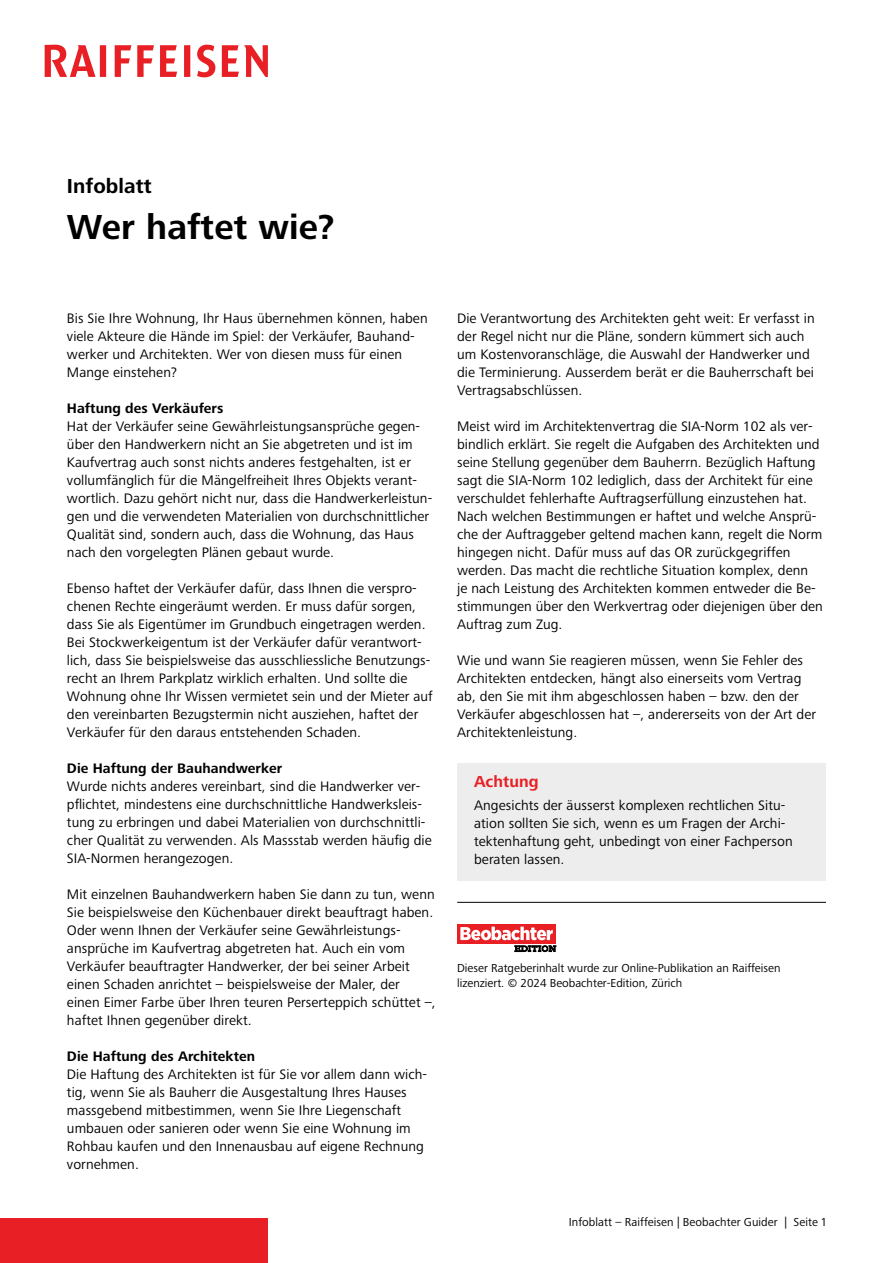
<style>
.page{position:relative;width:893px;height:1263px;background:#fff}
.page>*{position:absolute;margin:0;border:0;box-sizing:border-box;transform-origin:0 0}
.t1{font:700 36px "Frutiger Next LTW1 G";letter-spacing:.005em;color:#000}
.t2{font:700 21px "Frutiger Next LTW1 G";letter-spacing:.005em;color:#000}
.t3{font:700 16.5px "Frutiger Next LTW1 G";letter-spacing:.005em;color:#e82025}
.t4{font:14.25px/18px "Frutiger Next LTW1 G";letter-spacing:.005em;color:#000}
.t5{font:700 14.25px "Frutiger Next LTW1 G";letter-spacing:.005em;color:#000}
.t6{font:12px/15px "Frutiger Next LTW1 G";color:#000}
</style>
<div class="page">
<div style="left:0;top:1218px;width:268px;height:45px;background:#e82025"></div>
<svg style="left:45px;top:45px;width:223px;height:32px"></svg>
<hr style="left:457px;top:902px;width:369px;height:1px;background:#000">
<div style="left:457px;top:924px;width:99px;height:19px;background:#e82025"></div>
<svg style="left:460px;top:927px;width:96px;height:25px"></svg>
<div style="left:457px;top:764px;width:369px;height:117px;background:#ededed"></div>
<h2 class="t2" style="left:67px;top:174px;width:86px">Infoblatt</h2>
<h1 class="t1" style="left:67px;top:206px;width:269px">Wer haftet wie?</h1>
<p class="t4" style="left:67px;top:309px;width:362px">Bis Sie Ihre Wohnung, Ihr Haus übernehmen können, haben viele Akteure die Hände im Spiel: der Verkäufer, Bauhand&shy;werker und Architekten. Wer von diesen muss für einen Mange einstehen?</p>
<p class="t5" style="left:67px;top:400px;width:158px">Haftung des Verkäufers</p>
<p class="t4" style="left:67px;top:417px;width:367px">Hat der Verkäufer seine Gewährleistungsansprüche gegen&shy;über den Handwerkern nicht an Sie abgetreten und ist im Kaufvertrag auch sonst nichts anderes festgehalten, ist er vollumfänglich für die Mängelfreiheit Ihres Objekts verant&shy;wortlich. Dazu gehört nicht nur, dass die Handwerkerleistun&shy;gen und die verwendeten Materialien von durchschnittlicher Qualität sind, sondern auch, dass die Wohnung, das Haus nach den vorgelegten Plänen gebaut wurde.</p>
<p class="t4" style="left:67px;top:579px;width:367px">Ebenso haftet der Verkäufer dafür, dass Ihnen die verspro&shy;chenen Rechte eingeräumt werden. Er muss dafür sorgen, dass Sie als Eigentümer im Grundbuch eingetragen werden.<br>Bei Stockwerkeigentum ist der Verkäufer dafür verantwort&shy;lich, dass Sie beispielsweise das ausschliessliche Benutzungs&shy;recht an Ihrem Parkplatz wirklich erhalten. Und sollte die Wohnung ohne Ihr Wissen vermietet sein und der Mieter auf den vereinbarten Bezugstermin nicht ausziehen, haftet der Verkäufer für den daraus entstehenden Schaden.</p>
<p class="t5" style="left:67px;top:760px;width:217px">Die Haftung der Bauhandwerker</p>
<p class="t4" style="left:67px;top:777px;width:366px">Wurde nichts anderes vereinbart, sind die Handwerker ver&shy;pflichtet, mindestens eine durchschnittliche Handwerksleis&shy;tung zu erbringen und dabei Materialien von durchschnittli&shy;cher Qualität zu verwenden. Als Massstab werden häufig die SIA-Normen herangezogen.</p>
<p class="t4" style="left:67px;top:885px;width:370px">Mit einzelnen Bauhandwerkern haben Sie dann zu tun, wenn Sie beispielsweise den Küchenbauer direkt beauftragt haben.<br>Oder wenn Ihnen der Verkäufer seine Gewährleistungs&shy;ansprüche im Kaufvertrag abgetreten hat. Auch ein vom Verkäufer beauftragter Handwerker, der bei seiner Arbeit einen Schaden anrichtet – beispielsweise der Maler, der einen Eimer Farbe über Ihren teuren Perserteppich schüttet –, haftet Ihnen gegenüber direkt.</p>
<p class="t5" style="left:67px;top:1048px;width:190px">Die Haftung des Architekten</p>
<p class="t4" style="left:67px;top:1065px;width:362px">Die Haftung des Architekten ist für Sie vor allem dann wich&shy;tig, wenn Sie als Bauherr die Ausgestaltung Ihres Hauses massgebend mitbestimmen, wenn Sie Ihre Liegenschaft umbauen oder sanieren oder wenn Sie eine Wohnung im Rohbau kaufen und den Innenausbau auf eigene Rechnung vornehmen.</p>
<p class="t4" style="left:457px;top:309px;width:359px">Die Verantwortung des Architekten geht weit: Er verfasst in der Regel nicht nur die Pläne, sondern kümmert sich auch um Kostenvoranschläge, die Auswahl der Handwerker und die Terminierung. Ausserdem berät er die Bauherrschaft bei Vertragsabschlüssen.</p>
<p class="t4" style="left:457px;top:417px;width:367px">Meist wird im Architektenvertrag die SIA-Norm 102 als ver&shy;bindlich erklärt. Sie regelt die Aufgaben des Architekten und seine Stellung gegenüber dem Bauherrn. Bezüglich Haftung sagt die SIA-Norm 102 lediglich, dass der Architekt für eine verschuldet fehlerhafte Auftragserfüllung einzustehen hat.<br>Nach welchen Bestimmungen er haftet und welche Ansprü&shy;che der Auftraggeber geltend machen kann, regelt die Norm hingegen nicht. Dafür muss auf das OR zurückgegriffen werden. Das macht die rechtliche Situation komplex, denn<br>je nach Leistung des Architekten kommen entweder die Be&shy;stimmungen über den Werkvertrag oder diejenigen über den Auftrag zum Zug.</p>
<p class="t4" style="left:457px;top:651px;width:360px">Wie und wann Sie reagieren müssen, wenn Sie Fehler des Architekten entdecken, hängt also einerseits vom Vertrag ab, den Sie mit ihm abgeschlossen haben – bzw. den der Verkäufer abgeschlossen hat –, andererseits von der Art der Architektenleistung.</p>
<p class="t3" style="left:474px;top:772px;width:66px">Achtung</p>
<p class="t4" style="left:474px;top:796px;width:320px">Angesichts der äusserst komplexen rechtlichen Situ&shy;ation sollten Sie sich, wenn es um Fragen der Archi&shy;tektenhaftung geht, unbedingt von einer Fachperson beraten lassen.</p>
<p class="t6" style="left:457px;top:960px;width:325px">Dieser Ratgeberinhalt wurde zur Online-Publikation an Raiffeisen lizenziert. © 2024 Beobachter-Edition, Zürich</p>
<p class="t6" style="left:569px;top:1215px;width:259px">Infoblatt – Raiffeisen | Beobachter Guider | Seite 1</p>
</div>
